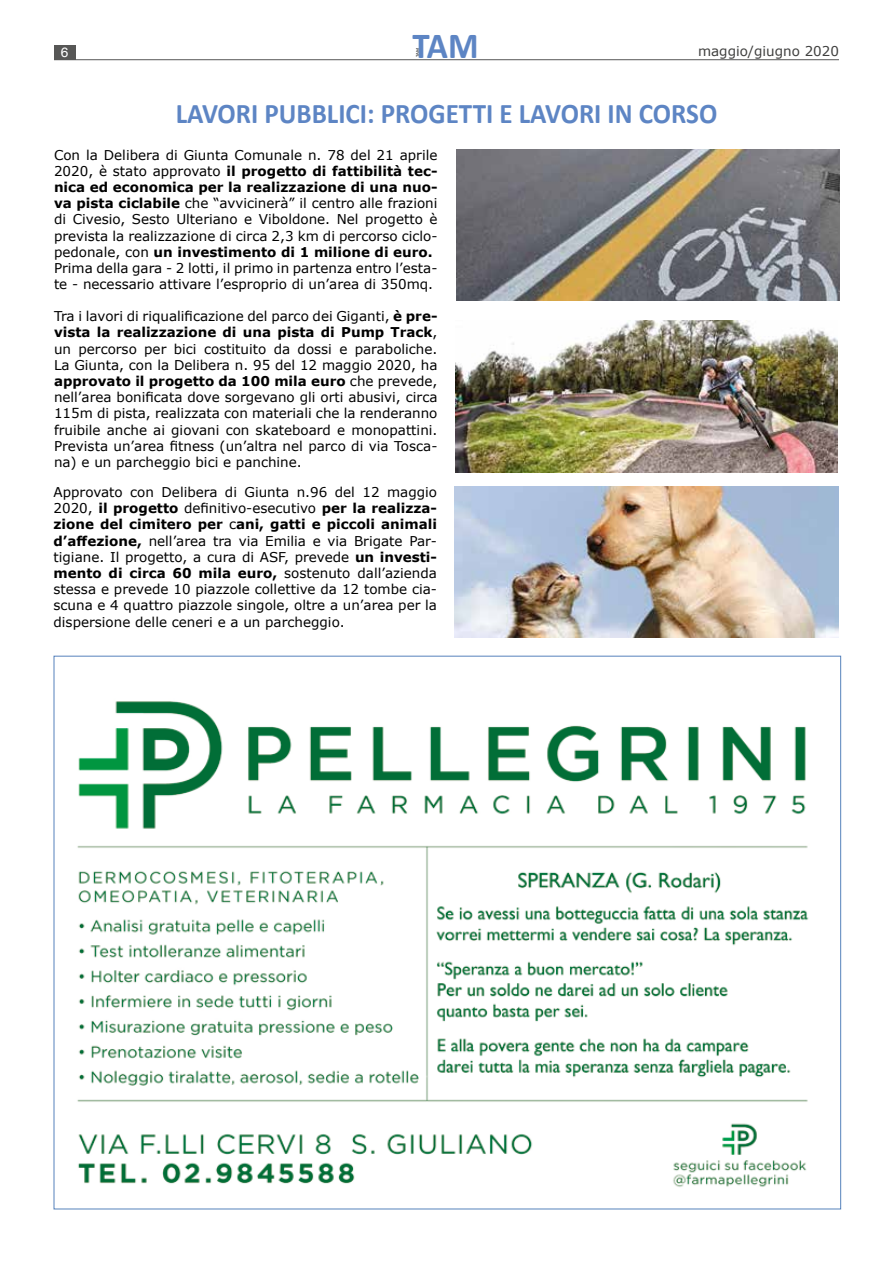
<style>
.page{position:relative;width:893px;height:1263px;background:#fff}
.page>*{position:absolute;margin:0;border:0;box-sizing:border-box;transform-origin:0 0}
.t1{font:700 36.9px "Calibri";color:#5d85c4;scale:.95 1}
.t2{font:700 28.5px "Calibri";color:#5d85c4;scale:.95 1}
.t3{font:13.5px/16.2px "Verdana";color:#000;text-align:justify}
.t4{font:13.5px "Verdana";color:#3f3f3e}
.t5{font:13.5px "Helvetica";color:#fff}
.t6{font:3.9px "Calibri";color:#000;scale:1.23 1}
.s1{font-weight:700}
</style>
<div class="page">
<hr style="left:54px;top:59px;width:785px;height:1px;background:#575756">
<div style="left:54px;top:46px;width:21px;height:14px;background:#575756"></div>
<img style="left:77px;top:701px;width:732px;height:486px">
<img style="left:455px;top:321px;width:383px;height:151px">
<img style="left:457px;top:149px;width:382px;height:151px">
<img style="left:455px;top:487px;width:383px;height:151px">
<p class="t5" style="left:61px;top:45px;width:9px">6</p>
<h1 class="t1" style="left:412px;top:20px;width:71px">TAM</h1>
<p class="t4" style="left:698px;top:42px;width:142px">maggio/giugno 2020</p>
<p class="t6" style="left:415px;top:57px;width:9px;rotate:-90deg">TAM</p>
<h2 class="t2" style="left:176px;top:94px;width:572px">LAVORI PUBBLICI: PROGETTI E LAVORI IN CORSO</h2>
<p class="t3" style="left:54px;top:146px;width:385px;text-align:left">Con la Delibera di Giunta Comunale n. 78 del 21 aprile 2020, è stato approvato <span class="s1">il progetto di fattibilità tec&shy;nica ed economica per la realizzazione di una nuo&shy;va pista ciclabile</span> che “avvicinerà” il centro alle frazioni di Civesio, Sesto Ulteriano e Viboldone. Nel progetto è prevista la realizzazione di circa 2,3 km di percorso ciclo&shy;pedonale, con <span class="s1">un investimento di 1 milione di euro.<br></span>Prima della gara - 2 lotti, il primo in partenza entro l’esta&shy;te - necessario attivare l’esproprio di un’area di 350mq.</p>
<p class="t3" style="left:54px;top:308px;width:385px">Tra i lavori di riqualificazione del parco dei Giganti, <span class="s1">è pre&shy;vista la realizzazione di una pista di Pump Track</span>, un percorso per bici costituito da dossi e paraboliche.<br>La Giunta, con la Delibera n. 95 del 12 maggio 2020, ha <span class="s1">approvato il progetto da 100 mila euro</span> che prevede, nell’area bonificata dove sorgevano gli orti abusivi, circa 115m di pista, realizzata con materiali che la renderanno fruibile anche ai giovani con skateboard e monopattini.<br>Prevista un’area fitness (un’altra nel parco di via Tosca&shy;na) e un parcheggio bici e panchine.</p>
<p class="t3" style="left:54px;top:484px;width:385px">Approvato con Delibera di Giunta n.96 del 12 maggio 2020, <span class="s1">il progetto</span> definitivo-esecutivo <span class="s1">per la realizza&shy;zione del cimitero per</span> c<span class="s1">ani, gatti e piccoli animali d’affezione,</span> nell’area tra via Emilia e via Brigate Par&shy;tigiane. Il progetto, a cura di ASF, prevede <span class="s1">un investi&shy;mento di circa 60 mila euro,</span> sostenuto dall’azienda stessa e prevede 10 piazzole collettive da 12 tombe cia&shy;scuna e 4 quattro piazzole singole, oltre a un’area per la dispersione delle ceneri e a un parcheggio.</p>
</div>
